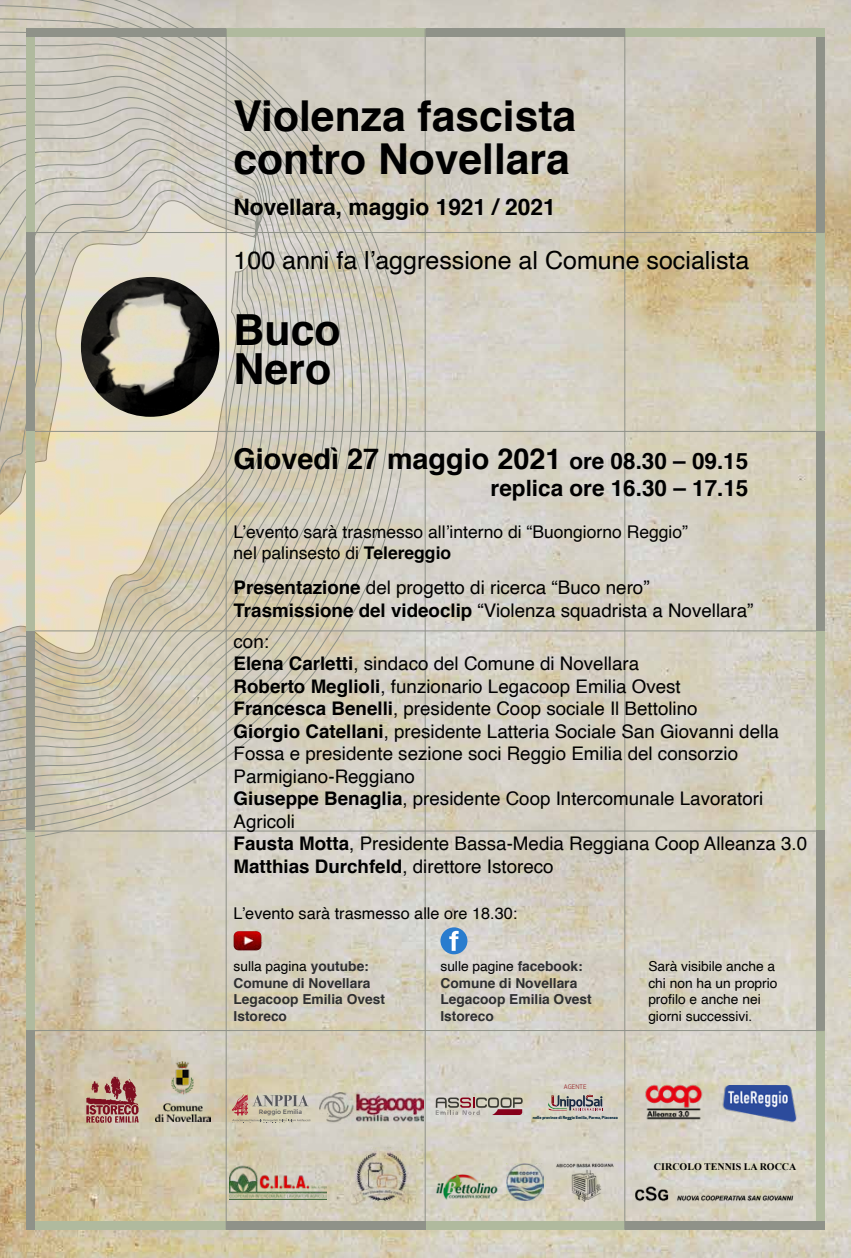
<style>
.page{position:relative;width:851px;height:1258px;background:#fff}
.page>*{position:absolute;margin:0;border:0;box-sizing:border-box;transform-origin:0 0}
.t1{font:700 42.88px/38.8px "Helvetica";color:#000}
.t2{font:700 42.62px/42.5px "Helvetica";color:#000}
.t3{font:700 28.75px "Helvetica";color:#000}
.t4{font:25px "Helvetica";color:#000}
.t5{font:700 22.75px "Helvetica";color:#000}
.t6{font:700 22.5px "Helvetica";color:#000}
.t7{font:18.75px/22.5px "Helvetica";color:#000}
.t8{font:17.5px/21px "Helvetica";color:#000}
.t9{font:16.25px "Helvetica";color:#000}
.t10{font:700 13.75px/16.5px "Helvetica";color:#2e2f31}
.t11{font:13.75px/16.5px "Helvetica";color:#000}
.t12{font:700 10px "Times New Roman";color:#000}
.t13{font:6.25px "Montserrat";color:#55565a}
.t14{font:6.12px "Apex New";color:#af2027}
.t15{font:700 4.12px "Apex New";color:#002d4d}
.s1{font-size:22.5px}
.s2{font-weight:700}
.s3{font-weight:400;color:#000}
</style>
<div class="page">
<img style="left:0;top:0;width:850px;height:1258px">
<svg style="left:0;top:0;width:406px;height:842px;background:#d2cdc1"></svg>
<svg style="left:0;top:0;width:397px;height:832px;background:#d0ccbf"></svg>
<svg style="left:0;top:0;width:388px;height:822px;background:#d0cbbe"></svg>
<svg style="left:0;top:5px;width:380px;height:808px;background:#cec9bd"></svg>
<svg style="left:0;top:18px;width:371px;height:785px;background:#cdc8bb"></svg>
<svg style="left:0;top:32px;width:362px;height:761px;background:#cec9bc"></svg>
<svg style="left:0;top:41px;width:353px;height:742px;background:#cdc8ba"></svg>
<svg style="left:0;top:51px;width:345px;height:723px;background:#cdc8ba"></svg>
<svg style="left:0;top:61px;width:336px;height:703px;background:#cdc8ba"></svg>
<svg style="left:0;top:70px;width:327px;height:684px;background:#cdc8ba"></svg>
<svg style="left:0;top:80px;width:318px;height:665px;background:#ccc7b8"></svg>
<svg style="left:0;top:90px;width:309px;height:645px;background:#ccc7b7"></svg>
<svg style="left:0;top:99px;width:301px;height:628px;background:#cbc6b7"></svg>
<svg style="left:0;top:109px;width:293px;height:611px;background:#cbc6b7"></svg>
<svg style="left:0;top:119px;width:284px;height:594px;background:#cac6b7"></svg>
<svg style="left:0;top:128px;width:276px;height:578px;background:#cbc6b8"></svg>
<svg style="left:0;top:138px;width:270px;height:561px;background:#cac5b6"></svg>
<svg style="left:0;top:148px;width:264px;height:544px;background:#cac5b5"></svg>
<svg style="left:0;top:158px;width:258px;height:527px;background:#cac5b6"></svg>
<svg style="left:0;top:167px;width:258px;height:511px;background:#ccc7ba"></svg>
<svg style="left:0;top:177px;width:257px;height:494px;background:#ccc7b9"></svg>
<svg style="left:0;top:199px;width:256px;height:456px;background:#d9d0ba"></svg>
<hr style="left:26px;top:631px;width:798px;height:1px;background:#8f9289">
<hr style="left:26px;top:431px;width:798px;height:1px;background:#8f9289">
<div style="left:816px;top:33px;width:8px;height:199px;background:#8f9289"></div>
<div style="left:816px;top:232px;width:8px;height:200px;background:#b0ba9e"></div>
<div style="left:816px;top:432px;width:8px;height:199px;background:#8f9289"></div>
<div style="left:816px;top:631px;width:8px;height:200px;background:#b0ba9e"></div>
<div style="left:816px;top:831px;width:8px;height:199px;background:#8f9289"></div>
<div style="left:425px;top:1222px;width:200px;height:8px;background:#b0ba9e"></div>
<div style="left:226px;top:1222px;width:199px;height:8px;background:#8f9289"></div>
<div style="left:26px;top:1222px;width:200px;height:8px;background:#b0ba9e"></div>
<div style="left:26px;top:232px;width:8px;height:200px;background:#8f9289"></div>
<div style="left:26px;top:432px;width:8px;height:199px;background:#b0ba9e"></div>
<div style="left:26px;top:631px;width:8px;height:200px;background:#8f9289"></div>
<div style="left:26px;top:831px;width:8px;height:199px;background:#b0ba9e"></div>
<div style="left:26px;top:33px;width:8px;height:199px;background:#b0ba9e"></div>
<div style="left:625px;top:29px;width:199px;height:8px;background:#b0ba9e"></div>
<div style="left:425px;top:29px;width:200px;height:8px;background:#8f9289"></div>
<div style="left:226px;top:29px;width:199px;height:8px;background:#b0ba9e"></div>
<div style="left:26px;top:29px;width:200px;height:8px;background:#8f9289"></div>
<hr style="left:26px;top:232px;width:798px;height:1px;background:#8f9289">
<hr style="left:26px;top:831px;width:798px;height:1px;background:#8f9289">
<hr style="left:624px;top:29px;width:1px;height:1201px;background:#8f9289">
<hr style="left:425px;top:29px;width:1px;height:1201px;background:#8f9289">
<hr style="left:226px;top:29px;width:1px;height:1201px;background:#8f9289">
<div style="left:816px;top:1030px;width:8px;height:200px;background:#b0ba9e"></div>
<div style="left:26px;top:1030px;width:8px;height:200px;background:#8f9289"></div>
<div style="left:625px;top:1222px;width:199px;height:8px;background:#8f9289"></div>
<hr style="left:26px;top:1030px;width:798px;height:1px;background:#8f9289">
<img style="left:81px;top:277px;width:138px;height:140px">
<div style="left:440px;top:927px;width:27px;height:27px;background:#297cce;border-radius:50%"></div>
<svg style="left:449px;top:931px;width:9px;height:20px"></svg>
<img style="left:233px;top:931px;width:28px;height:19px">
<img style="left:84px;top:1075px;width:56px;height:49px">
<img style="left:319px;top:1092px;width:104px;height:31px">
<svg style="left:430px;top:1086px;width:95px;height:35px;background:#d5d2c9"></svg>
<svg style="left:435px;top:1097px;width:87px;height:18px;background:#a8928d"></svg>
<svg style="left:527px;top:1081px;width:94px;height:42px;background:#d5d0c3"></svg>
<svg style="left:548px;top:1095px;width:54px;height:15px"></svg>
<img style="left:720px;top:1085px;width:77px;height:38px">
<img style="left:642px;top:1082px;width:61px;height:39px">
<img style="left:155px;top:1061px;width:55px;height:61px">
<svg style="left:231px;top:1094px;width:80px;height:28px;background:#c2b3a2"></svg>
<img style="left:506px;top:1163px;width:37px;height:37px">
<img style="left:348px;top:1147px;width:68px;height:62px">
<img style="left:434px;top:1156px;width:65px;height:45px">
<img style="left:230px;top:1162px;width:96px;height:37px">
<img style="left:548px;top:1158px;width:71px;height:43px">
<img style="left:632px;top:1183px;width:163px;height:21px">
<h2 class="t2" style="left:233px;top:95px;width:344px">Violenza fascista contro Novellara</h2>
<p class="t5" style="left:233px;top:189px;width:324px">Novellara, maggio 1921 / 2021</p>
<h3 class="t4" style="left:233px;top:241px;width:517px">100 anni fa l’aggressione al Comune socialista</h3>
<h1 class="t1" style="left:233px;top:311px;width:109px">Buco<br>Nero</h1>
<h3 class="t3" style="left:233px;top:436px;width:516px">Giovedì 27 maggio 2021 <span class="s1">ore 08.30 – 09.15</span></h3>
<p class="t6" style="left:490px;top:470px;width:259px">replica ore 16.30 – 17.15</p>
<p class="t8" style="left:233px;top:521px;width:456px">L’evento sarà trasmesso all’interno di “Buongiorno Reggio” nel palinsesto di <span class="s2">Telereggio</span></p>
<p class="t7" style="left:233px;top:577px;width:521px"><span class="s2">Presentazione</span> del progetto di ricerca “Buco nero”<br><span class="s2">Trasmissione del videoclip</span> “Violenza squadrista a Novellara”</p>
<p class="t7" style="left:233px;top:631px;width:575px">con:<br><span class="s2">Elena Carletti</span>, sindaco del Comune di Novellara<br><span class="s2">Roberto Meglioli</span>, funzionario Legacoop Emilia Ovest<br><span class="s2">Francesca Benelli</span>, presidente Coop sociale Il Bettolino<br><span class="s2">Giorgio Catellani</span>, presidente Latteria Sociale San Giovanni della Fossa e presidente sezione soci Reggio Emilia del consorzio Parmigiano-Reggiano<br><span class="s2">Giuseppe Benaglia</span>, presidente Coop Intercomunale Lavoratori Agricoli<br><span class="s2">Fausta Motta</span>, Presidente Bassa-Media Reggiana Coop Alleanza 3.0<br><span class="s2">Matthias Durchfeld</span>, direttore Istoreco</p>
<p class="t9" style="left:233px;top:901px;width:285px">L’evento sarà trasmesso alle ore 18.30:</p>
<p class="t10" style="left:233px;top:958px;width:153px"><span class="s3">sulla pagina</span> youtube:<br>Comune di Novellara<br>Legacoop Emilia Ovest<br>Istoreco</p>
<p class="t10" style="left:440px;top:958px;width:153px"><span class="s3">sulle pagine</span> facebook:<br>Comune di Novellara<br>Legacoop Emilia Ovest<br>Istoreco</p>
<p class="t11" style="left:648px;top:959px;width:131px">Sarà visibile anche a chi non ha un proprio profilo e anche nei giorni successivi.</p>
<p class="t13" style="left:259px;top:1108px;width:45px">Reggio Emil a</p>
<p class="t13" style="left:261px;top:1108px;width:45px">Reggio Emilia</p>
<p class="t14" style="left:564px;top:1083px;width:24px">AGENTE</p>
<p class="t15" style="left:532px;top:1115px;width:86px">nelle province di Reggio Emilia, Parma, Piacenza</p>
<p class="t12" style="left:654px;top:1160px;width:144px">CIRCOLO TENNIS LA ROCCA</p>
</div>
